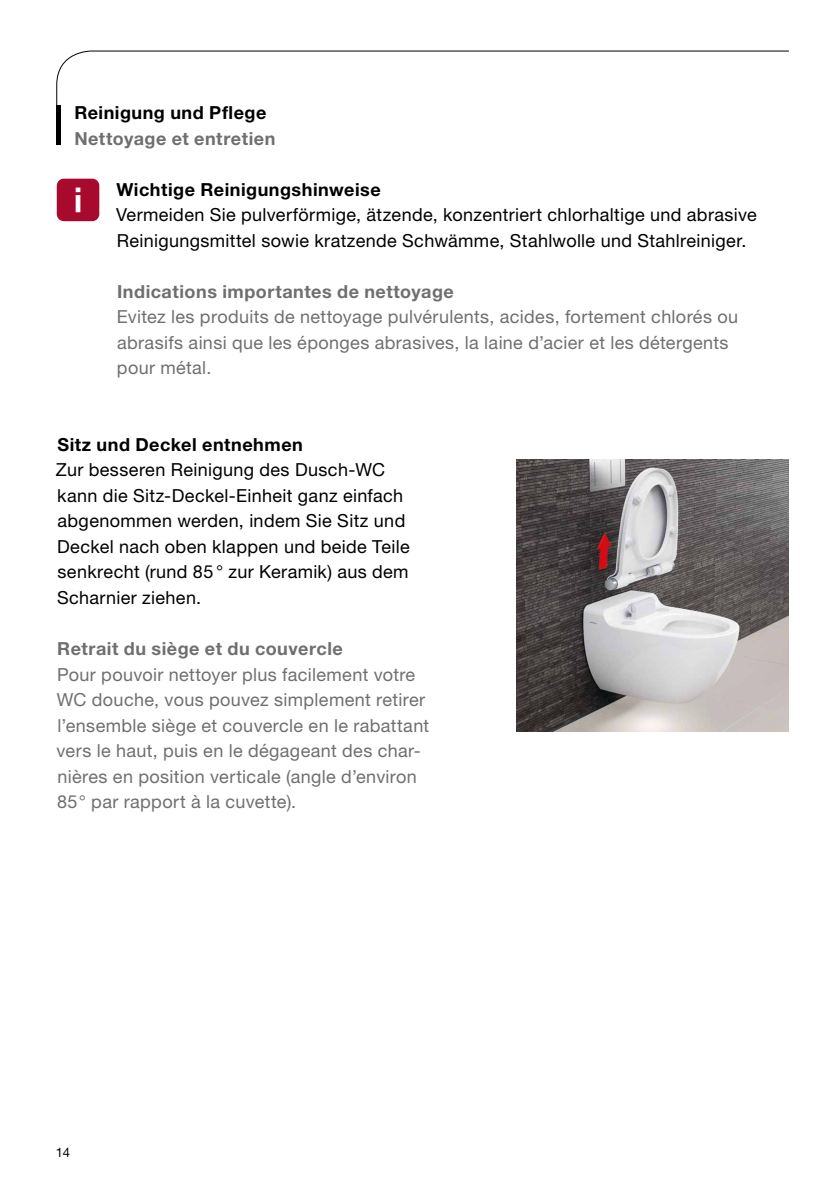
<style>
.page{position:relative;width:840px;height:1191px;background:#fff}
.page>*{position:absolute;margin:0;border:0;box-sizing:border-box;transform-origin:0 0}
.t1{font:18px/25.6px "Helvetica Neue LT Std";letter-spacing:.02em;color:#706f6f}
.t2{font:18px/25.6px "Helvetica Neue LT Std";letter-spacing:.02em;color:#000}
.t3{font:700 18px "Helvetica Neue LT Std";letter-spacing:.03em;color:#706f6f}
.t4{font:700 18px "Helvetica Neue LT Std";letter-spacing:.03em;color:#000}
.t5{font:13px "Helvetica Neue LT Std";color:#000}
</style>
<div class="page">
<svg style="left:56px;top:51px;width:732px;height:94px"></svg>
<hr style="left:57px;top:105px;width:4px;height:40px;background:#000">
<div style="left:57px;top:179px;width:42px;height:42px;background:#a70a2d;border-radius:7px"></div>
<hr style="left:76px;top:195px;width:4px;height:17px;background:#fff">
<svg style="left:76px;top:188px;width:4px;height:4px"></svg>
<img style="left:516px;top:459px;width:272px;height:272px">
<p class="t4" style="left:74px;top:102px;width:193px">Reinigung und Pflege</p>
<p class="t3" style="left:74px;top:127px;width:202px">Nettoyage et entretien</p>
<p class="t4" style="left:116px;top:178px;width:266px">Wichtige Reinigungshinweise</p>
<p class="t2" style="left:116px;top:202px;width:642px">Vermeiden Sie pulverförmige, ätzende, konzentriert chlorhaltige und abrasive<br>Reinigungsmittel sowie kratzende Schwämme, Stahlwolle und Stahlreiniger.</p>
<p class="t3" style="left:117px;top:280px;width:338px">Indications importantes de nettoyage</p>
<p class="t1" style="left:117px;top:304px;width:622px">Evitez les produits de nettoyage pulvérulents, acides, fortement chlorés ou abrasifs ainsi que les éponges abrasives, la laine d’acier et les détergents pour métal.</p>
<p class="t4" style="left:57px;top:433px;width:247px">Sitz und Deckel entnehmen</p>
<p class="t2" style="left:56px;top:457px;width:355px">Zur besseren Reinigung des Dusch-WC kann die Sitz-Deckel-Einheit ganz einfach abgenommen werden, indem Sie Sitz und Deckel nach oben klappen und beide Teile senkrecht (rund 85 ° zur Keramik) aus dem Scharnier ziehen.</p>
<p class="t3" style="left:57px;top:637px;width:287px">Retrait du siège et du couvercle</p>
<p class="t1" style="left:57px;top:661px;width:374px">Pour pouvoir nettoyer plus facilement votre WC douche, vous pouvez simplement retirer l’ensemble siège et couvercle en le rabattant vers le haut, puis en le dégageant des char&shy;nières en position verticale (angle d’environ 85° par rapport à la cuvette).</p>
<p class="t5" style="left:56px;top:1144px;width:16px">14</p>
</div>
